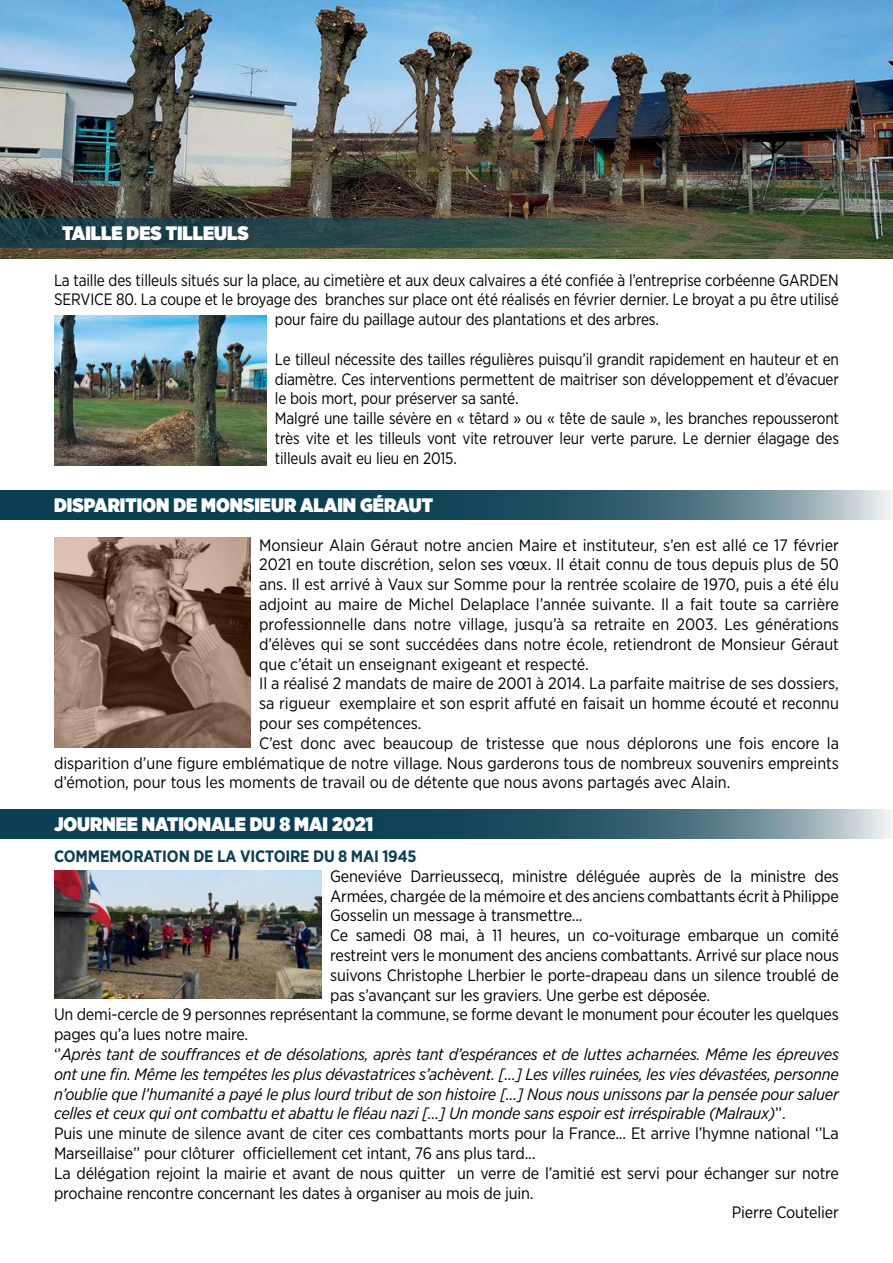
<style>
.page{position:relative;width:893px;height:1263px;background:#fff}
.page>*{position:absolute;margin:0;border:0;box-sizing:border-box;transform-origin:0 0}
.t1{font:900 19.5px "Gotham Narrow";color:#fff}
.t2{font:16.5px "Gotham Narrow";letter-spacing:-.01em;color:#000}
.t3{font:16.5px/19.8px "Gotham Narrow";letter-spacing:-.01em;color:#000;scale:.95 1}
.t4{font:italic 16.5px "Gotham Narrow";letter-spacing:-.01em;color:#000}
.t5{font:700 16.5px "Gotham Narrow";letter-spacing:-.01em;color:#0c3f53}
.s1{font-style:normal}
</style>
<div class="page">
<img style="left:0;top:0;width:893px;height:258px">
<svg style="left:0;top:218px;width:646px;height:30px;background:#2c4848"></svg>
<svg style="left:0;top:490px;width:890px;height:30px;background:#325d6d"></svg>
<img style="left:54px;top:315px;width:212px;height:150px">
<img style="left:54px;top:537px;width:197px;height:210px">
<svg style="left:0;top:809px;width:890px;height:30px;background:#325d6d"></svg>
<img style="left:54px;top:871px;width:268px;height:127px">
<p class="t1" style="left:62px;top:220px;width:188px">TAILLE DES TILLEULS</p>
<p class="t3" style="left:54px;top:269px;width:828px">La taille des tilleuls situés sur la place, au cimetière et aux deux calvaires a été confiée à l’entreprise corbéenne GARDEN</p>
<p class="t3" style="left:54px;top:289px;width:828px">SERVICE 80. La coupe et le broyage des branches sur place ont été réalisés en février dernier. Le broyat a pu être utilisé</p>
<p class="t3" style="left:275px;top:309px;width:406px">pour faire du paillage autour des plantations et des arbres.</p>
<p class="t3" style="left:275px;top:349px;width:595px">Le tilleul nécessite des tailles régulières puisqu’il grandit rapidement en hauteur et en diamètre. Ces interventions permettent de maitriser son développement et d’évacuer le bois mort, pour préserver sa santé.<br>Malgré une taille sévère en « têtard » ou « tête de saule », les branches repousseront très vite et les tilleuls vont vite retrouver leur verte parure. Le dernier élagage des tilleuls avait eu lieu en 2015.</p>
<p class="t1" style="left:54px;top:492px;width:381px">DISPARITION DE MONSIEUR ALAIN GÉRAUT</p>
<p class="t2" style="left:259px;top:535px;width:581px">Monsieur Alain Géraut notre ancien Maire et instituteur, s’en est allé ce 17 février</p>
<p class="t2" style="left:259px;top:554px;width:581px">2021 en toute discrétion, selon ses vœux. Il était connu de tous depuis plus de 50</p>
<p class="t2" style="left:259px;top:574px;width:581px">ans. Il est arrivé à Vaux sur Somme pour la rentrée scolaire de 1970, puis a été élu</p>
<p class="t2" style="left:259px;top:594px;width:581px">adjoint au maire de Michel Delaplace l’année suivante. Il a fait toute sa carrière</p>
<p class="t2" style="left:259px;top:614px;width:581px">professionnelle dans notre village, jusqu’à sa retraite en 2003. Les générations</p>
<p class="t2" style="left:259px;top:634px;width:581px">d’élèves qui se sont succédées dans notre école, retiendront de Monsieur Géraut</p>
<p class="t2" style="left:259px;top:653px;width:331px">que c’était un enseignant exigeant et respecté.</p>
<p class="t2" style="left:259px;top:673px;width:581px">Il a réalisé 2 mandats de maire de 2001 à 2014. La parfaite maitrise de ses dossiers,</p>
<p class="t2" style="left:259px;top:693px;width:581px">sa rigueur exemplaire et son esprit affuté en faisait un homme écouté et reconnu</p>
<p class="t2" style="left:259px;top:713px;width:164px">pour ses compétences.</p>
<p class="t2" style="left:259px;top:733px;width:581px">C’est donc avec beaucoup de tristesse que nous déplorons une fois encore la</p>
<p class="t2" style="left:54px;top:752px;width:786px">disparition d’une figure emblématique de notre village. Nous garderons tous de nombreux souvenirs empreints</p>
<p class="t2" style="left:54px;top:772px;width:678px">d’émotion, pour tous les moments de travail ou de détente que nous avons partagés avec Alain.</p>
<p class="t1" style="left:54px;top:811px;width:321px">JOURNEE NATIONALE DU 8 MAI 2021</p>
<p class="t5" style="left:54px;top:846px;width:364px">COMMEMORATION DE LA VICTOIRE DU 8 MAI 1945</p>
<p class="t2" style="left:330px;top:866px;width:510px">Geneviéve Darrieussecq, ministre déléguée auprès de la ministre des</p>
<p class="t2" style="left:330px;top:885px;width:510px">Armées, chargée de la mémoire et des anciens combattants écrit à Philippe</p>
<p class="t2" style="left:330px;top:905px;width:254px">Gosselin un message à transmettre...</p>
<p class="t2" style="left:330px;top:925px;width:510px">Ce samedi 08 mai, à 11 heures, un co-voiturage embarque un comité</p>
<p class="t2" style="left:330px;top:945px;width:510px">restreint vers le monument des anciens combattants. Arrivé sur place nous</p>
<p class="t2" style="left:330px;top:965px;width:510px">suivons Christophe Lherbier le porte-drapeau dans un silence troublé de</p>
<p class="t2" style="left:330px;top:984px;width:382px">pas s’avançant sur les graviers. Une gerbe est déposée.</p>
<p class="t2" style="left:54px;top:1004px;width:786px">Un demi-cercle de 9 personnes représentant la commune, se forme devant le monument pour écouter les quelques</p>
<p class="t2" style="left:54px;top:1024px;width:196px">pages qu’a lues notre maire.</p>
<p class="t4" style="left:54px;top:1044px;width:786px"><span class="s1">‘’</span>Après tant de souffrances et de désolations, après tant d’espérances et de luttes acharnées. Même les épreuves</p>
<p class="t4" style="left:54px;top:1064px;width:786px">ont une fin. Même les tempétes les plus dévastatrices s’achèvent. [...] Les villes ruinées, les vies dévastées, personne</p>
<p class="t4" style="left:54px;top:1083px;width:786px">n’oublie que l’humanité a payé le plus lourd tribut de son histoire [...] Nous nous unissons par la pensée pour saluer</p>
<p class="t4" style="left:54px;top:1103px;width:733px">celles et ceux qui ont combattu et abattu le fléau nazi [...] Un monde sans espoir est irréspirable (Malraux)<span class="s1">’’.</span></p>
<p class="t2" style="left:54px;top:1123px;width:786px">Puis une minute de silence avant de citer ces combattants morts pour la France... Et arrive l’hymne national ‘’La</p>
<p class="t2" style="left:54px;top:1143px;width:483px">Marseillaise’’ pour clôturer officiellement cet intant, 76 ans plus tard...</p>
<p class="t2" style="left:54px;top:1163px;width:786px">La délégation rejoint la mairie et avant de nous quitter un verre de l’amitié est servi pour échanger sur notre</p>
<p class="t2" style="left:54px;top:1182px;width:481px">prochaine rencontre concernant les dates à organiser au mois de juin.</p>
<p class="t2" style="left:732px;top:1202px;width:109px">Pierre Coutelier</p>
</div>
